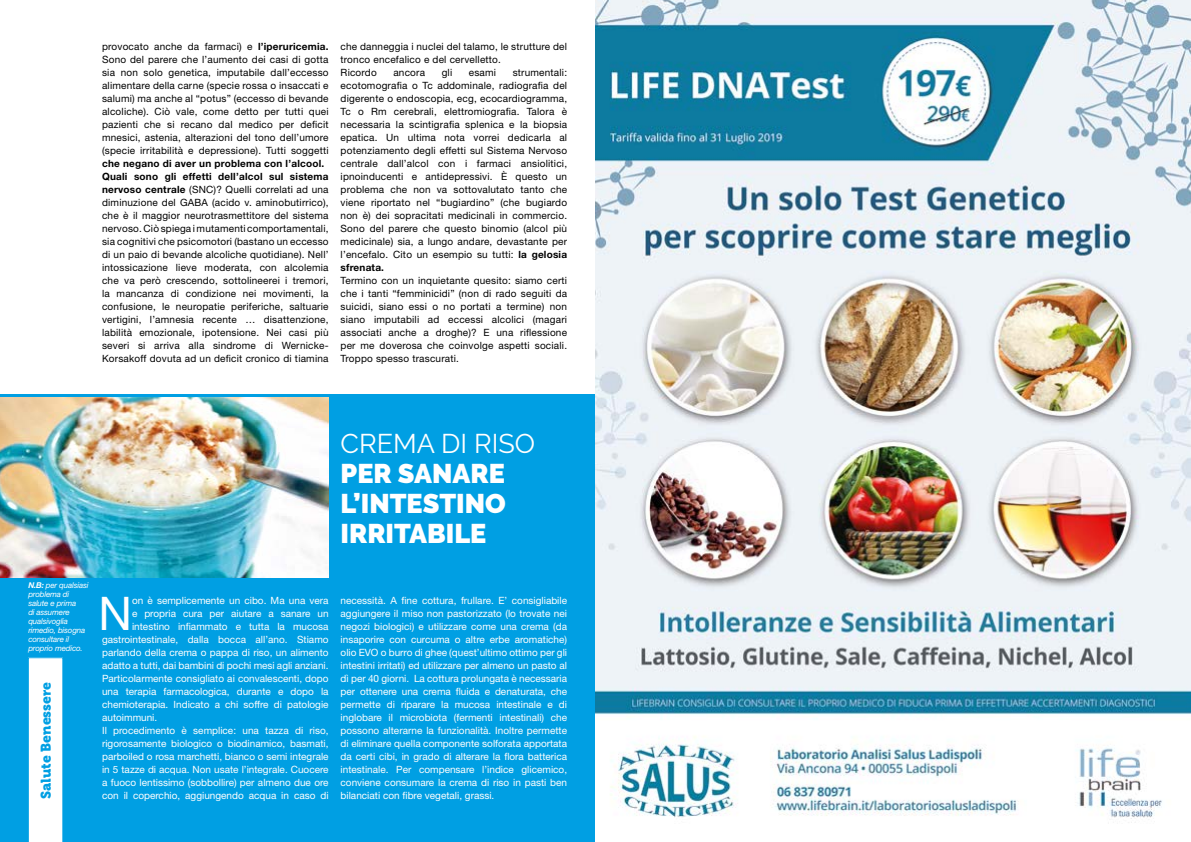
<style>
.page{position:relative;width:1191px;height:842px;background:#fff}
.page>*{position:absolute;margin:0;border:0;box-sizing:border-box;transform-origin:0 0}
.t1{font:46.4px "Helvetica Neue LT Std";color:#fff}
.t2{font:900 27px/30px "Raleway";color:#fff;text-align:justify}
.t3{font:27px "Raleway";color:#fff}
.t4{font:14px "Museo 900";color:#009fe3}
.t5{font:10px/13px "Helvetica Neue LT Std";letter-spacing:.02em;color:#000;text-align:justify}
.t6{font:10px/13px "Helvetica Neue LT Std";color:#fff;text-align:justify}
.t7{font:italic 8px/9px "Helvetica Neue LT Std";letter-spacing:-.02em;color:#fff}
.s1{font-weight:700}
</style>
<div class="page">
<div style="left:0;top:394px;width:595px;height:448px;background:#009fe3"></div>
<div style="left:28px;top:657px;width:35px;height:185px;background:#fff"></div>
<img style="left:595px;top:0;width:596px;height:823px">
<img style="left:0;top:398px;width:328px;height:180px">
<p class="t5" style="left:102px;top:40px;width:228px">provocato anche da farmaci) e <span class="s1">l’iperuricemia.<br></span>Sono del parere che l’aumento dei casi di gotta sia non solo genetica, imputabile dall’eccesso alimentare della carne (specie rossa o insaccati e salumi) ma anche al “potus” (eccesso di bevande alcoliche). Ciò vale, come detto per tutti quei pazienti che si recano dal medico per deficit mnesici, astenia, alterazioni del tono dell’umore (specie irritabilità e depressione). Tutti soggetti</p>
<p class="t5" style="left:102px;top:157px;width:228px;text-align:left"><span class="s1">che negano di aver un problema con l’alcool.<br>Quali sono gli effetti dell’alcol sul sistema nervoso centrale</span> (SNC)? Quelli correlati ad una diminuzione del GABA (acido v. aminobutirrico), che è il maggior neurotrasmettitore del sistema nervoso. Ciò spiega i mutamenti comportamentali, sia cognitivi che psicomotori (bastano un eccesso di un paio di bevande alcoliche quotidiane). Nell’ intossicazione lieve moderata, con alcolemia che va però crescendo, sottolineerei i tremori, la mancanza di condizione nei movimenti, la confusione, le neuropatie periferiche, saltuarie vertigini, l’amnesia recente … disattenzione, labilità emozionale, ipotensione. Nei casi più severi si arriva alla sindrome di Wernicke-Korsakoff dovuta ad un deficit cronico di tiamina</p>
<p class="t5" style="left:340px;top:40px;width:228px;text-align:left">che danneggia i nuclei del talamo, le strutture del tronco encefalico e del cervelletto.<br>Ricordo</p>
<p class="t5" style="left:340px;top:66px;width:228px;text-indent:172px">strumentali: ecotomografia o Tc addominale, radiografia del digerente o endoscopia, ecg, ecocardiogramma, Tc o Rm cerebrali, elettromiografia. Talora è necessaria la scintigrafia splenica e la biopsia epatica. Un ultima nota vorrei dedicarla al potenziamento degli effetti sul Sistema Nervoso centrale dall’alcol con i farmaci ansiolitici, ipnoinducenti e antidepressivi. È questo un problema che non va sottovalutato tanto che viene riportato nel “bugiardino” (che bugiardo non è) dei sopracitati medicinali in commercio.<br>Sono del parere che questo binomio (alcol più medicinale) sia, a lungo andare, devastante per l’encefalo. Cito un esempio su tutti: <span class="s1">la gelosia sfrenata.</span></p>
<p class="t5" style="left:340px;top:274px;width:228px">Termino con un inquietante quesito: siamo certi che i tanti “femminicidi” (non di rado seguiti da suicidi, siano essi o no portati a termine) non siano imputabili ad eccessi alcolici (magari associati anche a droghe)? E una riflessione per me doverosa che coinvolge aspetti sociali.<br>Troppo spesso trascurati.</p>
<p class="t5" style="left:393px;top:66px;width:33px">ancora</p>
<p class="t5" style="left:442px;top:66px;width:12px">gli</p>
<p class="t5" style="left:469px;top:66px;width:29px">esami</p>
<h2 class="t3" style="left:340px;top:428px;width:196px">CREMA DI RISO</h2>
<h2 class="t2" style="left:340px;top:458px;width:167px">PER SANARE L’INTESTINO IRRITABILE</h2>
<p class="t7" style="left:28px;top:581px;width:62px"><span class="s1">N.B:</span> per qualsiasi problema di salute e prima<br>di assumere qualsivoglia rimedio, bisogna consultare il proprio medico.</p>
<h3 class="t4" style="left:38px;top:799px;width:118px;rotate:-90deg">Salute Benessere</h3>
<h1 class="t1" style="left:98px;top:586px;width:35px">N</h1>
<p class="t6" style="left:132px;top:594px;width:198px">on è semplicemente un cibo. Ma una vera</p>
<p class="t6" style="left:132px;top:607px;width:198px">e propria cura per aiutare a sanare un</p>
<p class="t6" style="left:132px;top:620px;width:198px">intestino infiammato e tutta la mucosa</p>
<p class="t6" style="left:102px;top:633px;width:228px">gastrointestinale, dalla bocca all’ano. Stiamo</p>
<p class="t6" style="left:102px;top:646px;width:228px">parlando della crema o pappa di riso, un alimento</p>
<p class="t6" style="left:102px;top:659px;width:228px">adatto a tutti, dai bambini di pochi mesi agli anziani.</p>
<p class="t6" style="left:102px;top:672px;width:228px">Particolarmente consigliato ai convalescenti, dopo</p>
<p class="t6" style="left:102px;top:685px;width:228px">una terapia farmacologica, durante e dopo la</p>
<p class="t6" style="left:102px;top:698px;width:228px">chemioterapia. Indicato a chi soffre di patologie</p>
<p class="t6" style="left:102px;top:711px;width:57px">autoimmuni.</p>
<p class="t6" style="left:102px;top:724px;width:228px">Il procedimento è semplice: una tazza di riso,</p>
<p class="t6" style="left:102px;top:737px;width:228px">rigorosamente biologico o biodinamico, basmati,</p>
<p class="t6" style="left:102px;top:750px;width:228px">parboiled o rosa marchetti, bianco o semi integrale</p>
<p class="t6" style="left:102px;top:763px;width:228px">in 5 tazze di acqua. Non usate l’integrale. Cuocere</p>
<p class="t6" style="left:102px;top:776px;width:228px">a fuoco lentissimo (sobbollire) per almeno due ore</p>
<p class="t6" style="left:102px;top:789px;width:228px">con il coperchio, aggiungendo acqua in caso di</p>
<p class="t6" style="left:340px;top:594px;width:228px">necessità. A fine cottura, frullare. E’ consigliabile aggiungere il miso non pastorizzato (lo trovate nei negozi biologici) e utilizzare come una crema (da insaporire con curcuma o altre erbe aromatiche) olio EVO o burro di ghee (quest’ultimo ottimo per gli intestini irritati) ed utilizzare per almeno un pasto al dì per 40 giorni. La cottura prolungata è necessaria per ottenere una crema fluida e denaturata, che permette di riparare la mucosa intestinale e di inglobare il microbiota (fermenti intestinali) che possono alterarne la funzionalità. Inoltre permette di eliminare quella componente solforata apportata da certi cibi, in grado di alterare la flora batterica intestinale. Per compensare l’indice glicemico, conviene consumare la crema di riso in pasti ben bilanciati con fibre vegetali, grassi.</p>
</div>
